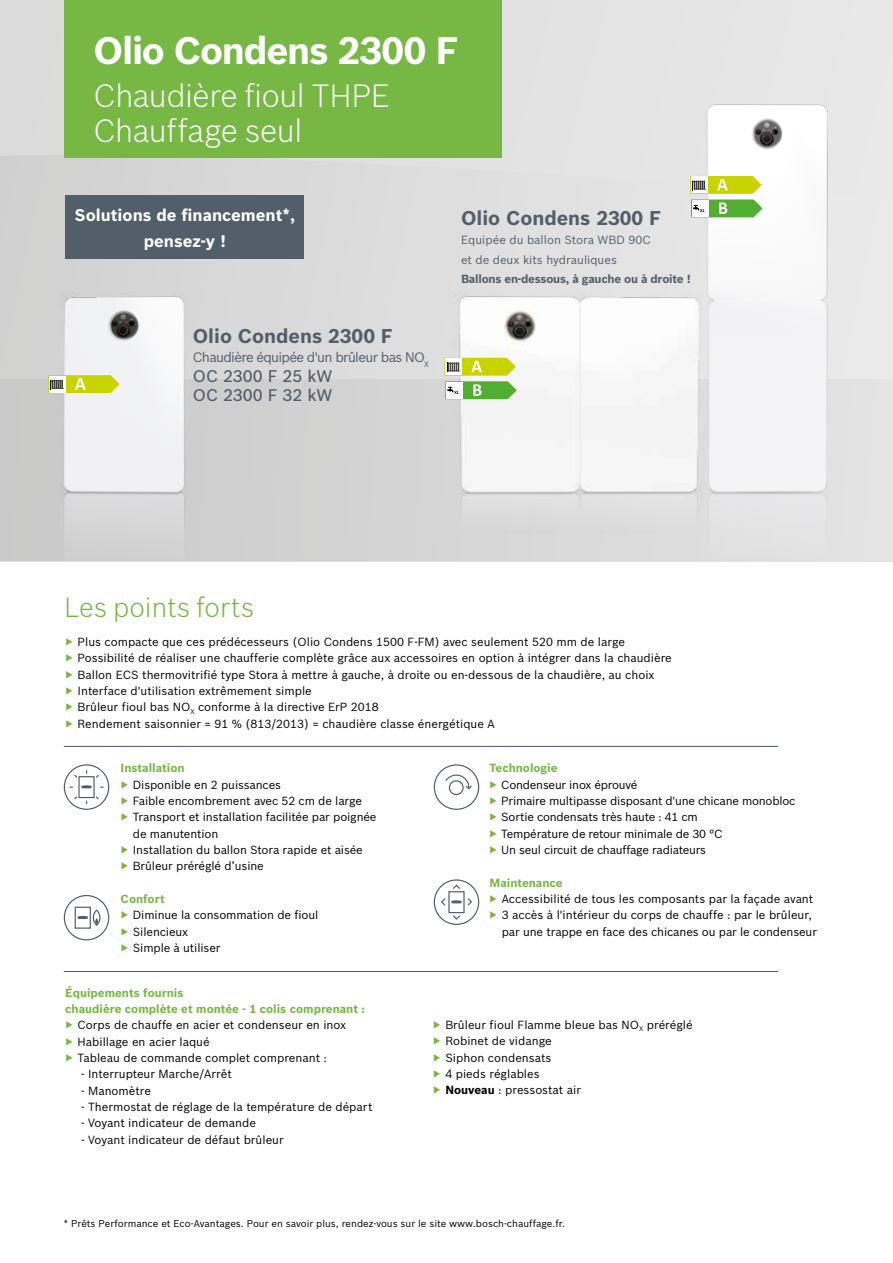
<style>
.page{position:relative;width:893px;height:1263px;background:#fff}
.page>*{position:absolute;margin:0;border:0;box-sizing:border-box;transform-origin:0 0}
.t1{font:700 37.5px "Bosch Sans";letter-spacing:-.03em;color:#fff}
.t2{font:300 31.5px/34.5px "Bosch Sans";letter-spacing:-.015em;color:#fff}
.t3{font:300 27px "Bosch Sans";color:#76b843}
.t4{font:700 19.5px "Bosch Sans";color:#525f6b}
.t5{font:700 16.5px/25.5px "Bosch Sans";color:#fff;text-align:center}
.t6{font:500 16.5px/19.5px "Bosch Sans";color:#525f6b}
.t7{font:13.5px "Bosch Sans";letter-spacing:-.05em;color:#525f6b}
.t8{font:11.55px/16.4px "Bosch Sans";color:#000}
.t9{font:11.55px/16.4px "Bosch Sans";letter-spacing:-.02em;color:#000}
.t10{font:700 11.55px/16.4px "Bosch Sans";color:#76b843}
.t11{font:11.55px/19.5px "Bosch Sans";color:#525f6b}
.t12{font:700 11.55px "Bosch Sans";letter-spacing:-.02em;color:#525f6b}
.t13{font:9.75px "Bosch Sans";color:#000}
.s1{font-weight:700}
</style>
<div class="page">
<svg style="left:0;top:0;width:893px;height:155px;background:#e3e3e3"></svg>
<svg style="left:0;top:379px;width:893px;height:182px;background:#d3d2d2"></svg>
<svg style="left:0;top:155px;width:893px;height:224px;background:#dcdbdb"></svg>
<div style="left:64px;top:0;width:438px;height:157px;background:#76b843"></div>
<img style="left:437px;top:277px;width:234px;height:283px">
<img style="left:671px;top:99px;width:188px;height:461px">
<img style="left:52px;top:292px;width:171px;height:269px">
<div style="left:66px;top:195px;width:238px;height:64px;background:#525f6b"></div>
<svg style="left:48px;top:375px;width:72px;height:18px"></svg>
<svg style="left:444px;top:358px;width:73px;height:41px"></svg>
<svg style="left:690px;top:176px;width:72px;height:41px"></svg>
<hr style="left:64px;top:971px;width:714px;height:1px;background:#525f6b">
<hr style="left:64px;top:746px;width:714px;height:1px;background:#525f6b">
<div style="left:75px;top:907px;width:16px;height:22px;border:1px solid #525f6b"></div>
<svg style="left:77px;top:915px;width:11px;height:4px"></svg>
<svg style="left:95px;top:918px;width:3px;height:6px"></svg>
<div style="left:93px;top:910px;width:8px;height:16px;border:1px solid #525f6b;border-radius:50%"></div>
<div style="left:64px;top:895px;width:45px;height:45px;border:1px solid #525f6b;border-radius:50%"></div>
<div style="left:448px;top:891px;width:17px;height:22px;border:1px solid #525f6b"></div>
<svg style="left:441px;top:897px;width:31px;height:10px"></svg>
<svg style="left:453px;top:915px;width:7px;height:5px"></svg>
<svg style="left:453px;top:884px;width:7px;height:5px"></svg>
<div style="left:434px;top:879px;width:45px;height:46px;border:1px solid #525f6b;border-radius:50%"></div>
<div style="left:449px;top:780px;width:15px;height:15px;border:1px solid #525f6b;border-radius:50%"></div>
<svg style="left:445px;top:774px;width:27px;height:16px"></svg>
<div style="left:434px;top:764px;width:45px;height:46px;border:1px solid #525f6b;border-radius:50%"></div>
<div style="left:78px;top:776px;width:17px;height:22px;border:1px solid #525f6b"></div>
<svg style="left:94px;top:795px;width:5px;height:5px"></svg>
<svg style="left:74px;top:795px;width:5px;height:5px"></svg>
<svg style="left:70px;top:770px;width:33px;height:18px"></svg>
<div style="left:64px;top:764px;width:45px;height:46px;border:1px solid #525f6b;border-radius:50%"></div>
<h1 class="t1" style="left:94px;top:28px;width:367px">Olio Condens 2300 F</h1>
<h2 class="t2" style="left:94px;top:78px;width:298px">Chaudière fioul THPE<br>Chauffage seul</h2>
<h3 class="t5" style="left:75px;top:202px;width:222px">Solutions de financement*, pensez-y !</h3>
<h3 class="t4" style="left:193px;top:324px;width:202px">Olio Condens 2300 F</h3>
<p class="t7" style="left:193px;top:349px;width:238px">Chaudière équipée d'un brûleur bas NO<sub>X</sub></p>
<h3 class="t6" style="left:193px;top:366px;width:141px">OC 2300 F 25 kW<br>OC 2300 F 32 kW</h3>
<h3 class="t4" style="left:461px;top:206px;width:202px">Olio Condens 2300 F</h3>
<p class="t11" style="left:461px;top:230px;width:191px">Equipée du ballon Stora WBD 90C et de deux kits hydrauliques</p>
<p class="t12" style="left:461px;top:272px;width:231px">Ballons en-dessous, à gauche ou à droite !</p>
<h3 class="t3" style="left:65px;top:591px;width:191px">Les points forts</h3>
<p class="t8" style="left:78px;top:633px;width:596px">Plus compacte que ces prédécesseurs (Olio Condens 1500 F-FM) avec seulement 520 mm de large Possibilité de réaliser une chaufferie complète grâce aux accessoires en option à intégrer dans la chaudière Ballon ECS thermovitrifié type Stora à mettre à gauche, à droite ou en-dessous de la chaudière, au choix Interface d'utilisation extrêmement simple<br>Brûleur fioul bas NO<sub>X</sub> conforme à la directive ErP 2018<br>Rendement saisonnier = 91 % (813/2013) = chaudière classe énergétique A</p>
<p class="t10" style="left:121px;top:760px;width:66px">Installation</p>
<p class="t8" style="left:133px;top:776px;width:245px">Disponible en 2 puissances<br>Faible encombrement avec 52 cm de large Transport et installation facilitée par poignée de manutention<br>Installation du ballon Stora rapide et aisée Brûleur préréglé d’usine</p>
<p class="t10" style="left:121px;top:891px;width:46px">Confort</p>
<p class="t8" style="left:133px;top:907px;width:187px">Diminue la consommation de fioul<br>Silencieux<br>Simple à utiliser</p>
<p class="t10" style="left:489px;top:760px;width:70px">Technologie</p>
<p class="t9" style="left:501px;top:776px;width:296px">Condenseur inox éprouvé<br>Primaire multipasse disposant d'une chicane monobloc Sortie condensats très haute : 41 cm<br>Température de retour minimale de 30 °C<br>Un seul circuit de chauffage radiateurs</p>
<p class="t10" style="left:489px;top:874px;width:75px">Maintenance</p>
<p class="t8" style="left:502px;top:890px;width:317px">Accessibilité de tous les composants par la façade avant<br>3 accès à l'intérieur du corps de chauffe : par le brûleur, par une trappe en face des chicanes ou par le condenseur</p>
<p class="t10" style="left:65px;top:984px;width:301px">Équipements fournis<br>chaudière complète et montée - 1 colis comprenant :</p>
<p class="t8" style="left:78px;top:1017px;width:270px">Corps de chauffe en acier et condenseur en inox<br>Habillage en acier laqué<br>Tableau de commande complet comprenant :</p>
<p class="t8" style="left:81px;top:1066px;width:152px">- Interrupteur Marche/Arrêt</p>
<p class="t8" style="left:81px;top:1082px;width:71px">- Manomètre</p>
<p class="t8" style="left:81px;top:1098px;width:293px">- Thermostat de réglage de la température de départ</p>
<p class="t8" style="left:81px;top:1115px;width:176px">- Voyant indicateur de demande</p>
<p class="t8" style="left:81px;top:1131px;width:204px">- Voyant indicateur de défaut brûleur</p>
<p class="t8" style="left:445px;top:1016px;width:249px">Brûleur fioul Flamme bleue bas NO<sub>X</sub> préréglé<br>Robinet de vidange<br>Siphon condensats<br>4 pieds réglables<br><span class="s1">Nouveau</span> : pressostat air</p>
<p class="t13" style="left:64px;top:1217px;width:503px">* Prêts Performance et Eco-Avantages. Pour en savoir plus, rendez-vous sur le site www.bosch-chauffage.fr.</p>
</div>
